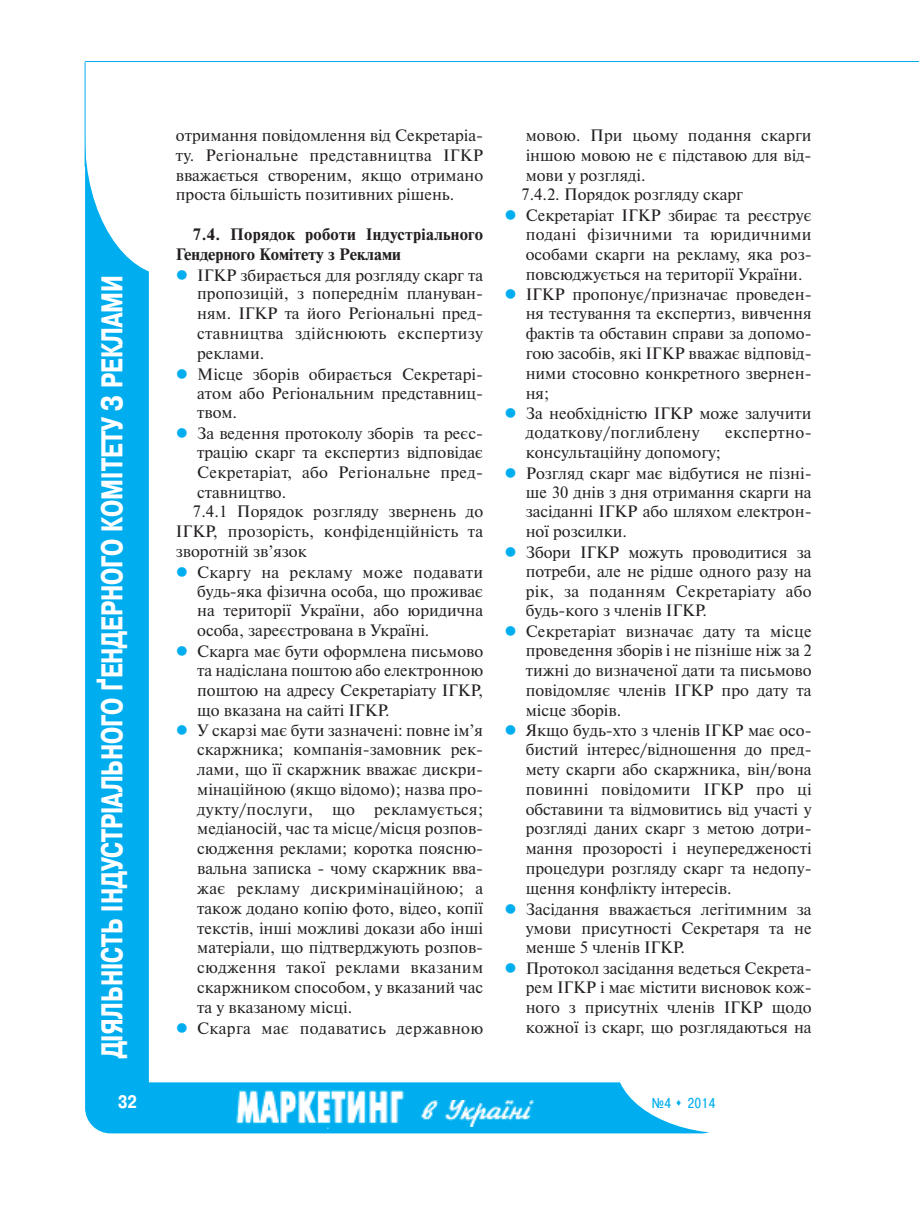
<style>
.page{position:relative;width:919px;height:1217px;background:#fff}
.page>*{position:absolute;margin:0;border:0;box-sizing:border-box;transform-origin:0 0}
.t1{font:700 30px "Pragmatica Cond C";color:#fff;scale:.9 1}
.t2{font:700 18px "Pragmatica Cond C";color:#fff}
.t3{font:16.5px/19.5px "Newton C";color:#231f20;text-align:justify}
.t4{font:16.5px "Newton C";letter-spacing:.02em;color:#231f20}
.t5{font:700 16.5px/19.8px "Newton C";letter-spacing:.02em;color:#231f20}
.t6{font:14.25px "Pragmatica Cond C";color:#00aeef}
.s1{color:#00aeef}
</style>
<div class="page">
<div style="left:85px;top:112px;width:64px;height:1019px;background:#00aeef;border-radius:32px"></div>
<div style="left:85px;top:1082px;width:642px;height:51px;background:#00aeef;border-radius:26px"></div>
<img style="left:236px;top:1090px;width:169px;height:38px">
<img style="left:421px;top:1100px;width:112px;height:26px">
<div style="left:85px;top:0;width:172px;height:276px;background:#fff;border-radius:50%"></div>
<div style="left:615px;top:991px;width:226px;height:142px;background:#fff;border-radius:50%"></div>
<hr style="left:85px;top:62px;width:1px;height:104px;background:#00aeef">
<hr style="left:85px;top:61px;width:833px;height:1px;background:#00aeef">
<h1 class="t1" style="left:95px;top:1058px;width:871px;rotate:-90deg">ДІЯЛЬНІСТЬ ІНДУСТРІАЛЬНОГО ҐЕНДЕРНОГО КОМІТЕТУ З РЕКЛАМИ</h1>
<p class="t3" style="left:176px;top:125px;width:309px">отримання повідомлення від Секретаріа&shy;ту. Регіональне представництва ІГКР вважається створеним, якщо отримано проста більшість позитивних рішень.</p>
<p class="t5" style="left:176px;top:224px;width:309px;text-indent:17px">7.4. Порядок роботи Індустріального<br>Гендерного Комітету з Реклами</p>
<p class="t3" style="left:197px;top:265px;width:287px;text-indent:-21px"><span class="s1">●</span> ІГКР збирається для розгляду скарг та пропозицій, з попереднім плануван&shy;ням. ІГКР та його Регіональні пред&shy;ставництва здійснюють експертизу реклами.</p>
<p class="t3" style="left:197px;top:364px;width:287px;text-indent:-21px"><span class="s1">●</span> Місце зборів обирається Секретарі&shy;атом або Регіональним представниц&shy;твом.</p>
<p class="t3" style="left:176px;top:423px;width:309px"><span class="s1">●</span> За ведення протоколу зборів та реєс-</p>
<p class="t3" style="left:197px;top:442px;width:287px">трацію скарг та експертиз відповідає</p>
<p class="t4" style="left:197px;top:462px;width:287px">Секретаріат, або Регіональне пред-</p>
<p class="t3" style="left:197px;top:482px;width:90px">ставництво.</p>
<p class="t3" style="left:193px;top:502px;width:292px">7.4.1 Порядок розгляду звернень до</p>
<p class="t3" style="left:176px;top:521px;width:309px">ІГКР, прозорість, конфіденційність та</p>
<p class="t3" style="left:176px;top:541px;width:132px">зворотній зв’язок</p>
<p class="t3" style="left:197px;top:562px;width:287px;text-indent:-21px"><span class="s1">●</span> Скаргу на рекламу може подавати будь-яка фізична особа, що проживає на території України, або юридична особа, зареєстрована в Україні.</p>
<p class="t3" style="left:197px;top:641px;width:287px;text-indent:-21px"><span class="s1">●</span> Скарга має бути оформлена письмово та надіслана поштою або електронною поштою на адресу Секретаріату ІГКР, що вказана на сайті ІГКР.</p>
<p class="t3" style="left:197px;top:720px;width:287px;text-indent:-21px"><span class="s1">●</span> У скарзі має бути зазначені: повне ім’я скаржника; компанія-замовник рек&shy;лами, що її скаржник вважає дискри&shy;мінаційною (якщо відомо); назва про&shy;дукту/послуги, що рекламується; медіаносій, час та місце/місця розпов&shy;сюдження реклами; коротка поясню&shy;вальна записка - чому скаржник вва&shy;жає рекламу дискримінаційною; а також додано копію фото, відео, копії текстів, інші можливі докази або інші матеріали, що підтверджують розпов&shy;сюдження такої реклами вказаним скаржником способом, у вказаний час та у вказаному місці.</p>
<p class="t4" style="left:176px;top:1017px;width:309px"><span class="s1">●</span> Скарга має подаватись державною</p>
<p class="t3" style="left:521px;top:125px;width:292px;text-align:left">мовою. При цьому подання скарги іншою мовою не є підставою для від&shy;мови у розгляді.<br>7.4.2. Порядок розгляду скарг</p>
<p class="t3" style="left:525px;top:206px;width:287px;text-indent:-21px"><span class="s1">●</span> Секретаріат ІГКР збирає та реєструє подані фізичними та юридичними особами скарги на рекламу, яка роз&shy;повсюджується на території України.</p>
<p class="t3" style="left:525px;top:285px;width:287px;text-indent:-21px"><span class="s1">●</span> ІГКР пропонує/призначає проведен&shy;ня тестування та експертиз, вивчення фактів та обставин справи за допомо&shy;гою засобів, які ІГКР вважає відповід&shy;ними стосовно конкретного звернен&shy;ня;</p>
<p class="t3" style="left:525px;top:404px;width:287px;line-height:18.9px;text-indent:-21px"><span class="s1">●</span> За необхідністю ІГКР може залучити додаткову/поглиблену</p>
<p class="t4" style="left:725px;top:422px;width:88px">експертно-</p>
<p class="t3" style="left:525px;top:442px;width:197px">консультаційну допомогу;</p>
<p class="t3" style="left:525px;top:463px;width:287px;text-indent:-21px"><span class="s1">●</span> Розгляд скарг має відбутися не пізні&shy;ше 30 днів з дня отримання скарги на засіданні ІГКР або шляхом електрон&shy;ної розсилки.</p>
<p class="t3" style="left:525px;top:542px;width:287px;text-indent:-21px"><span class="s1">●</span> Збори ІГКР можуть проводитися за потреби, але не рідше одного разу на рік, за поданням Секретаріату або будь-кого з членів ІГКР.</p>
<p class="t3" style="left:525px;top:621px;width:287px;text-indent:-21px"><span class="s1">●</span> Секретаріат визначає дату та місце проведення зборів і не пізніше ніж за 2 тижні до визначеної дати та письмово повідомляє членів ІГКР про дату та місце зборів.</p>
<p class="t3" style="left:525px;top:720px;width:287px;text-indent:-21px"><span class="s1">●</span> Якщо будь-хто з членів ІГКР має осо&shy;бистий інтерес/відношення до пред&shy;мету скарги або скаржника, він/вона повинні повідомити ІГКР про ці обставини та відмовитись від участі у розгляді даних скарг з метою дотри&shy;мання прозорості і неупередженості процедури розгляду скарг та недопу&shy;щення конфлікту інтересів.</p>
<p class="t3" style="left:525px;top:899px;width:287px;text-indent:-21px"><span class="s1">●</span> Засідання вважається легітимним за умови присутності Секретаря та не менше 5 членів ІГКР.</p>
<p class="t3" style="left:525px;top:958px;width:287px;text-indent:-21px"><span class="s1">●</span> Протокол засідання ведеться Секрета&shy;рем ІГКР і має містити висновок кож&shy;ного з присутніх членів ІГКР щодо кожної із скарг, що розглядаються на</p>
<p class="t2" style="left:118px;top:1090px;width:20px">32</p>
<p class="t6" style="left:652px;top:1093px;width:65px">№4 ▲ 2014</p>
</div>
